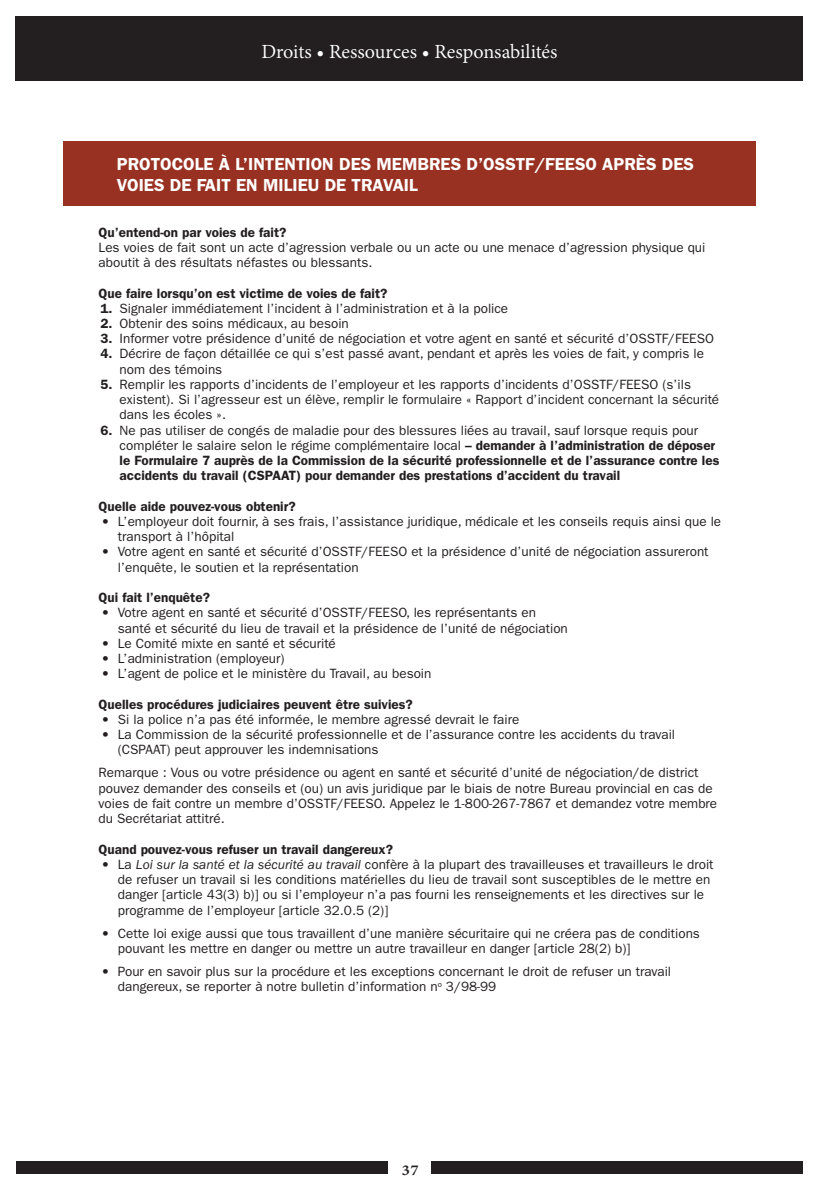
<style>
.page{position:relative;width:819px;height:1197px;background:#fff}
.page>*{position:absolute;margin:0;border:0;box-sizing:border-box;transform-origin:0 0}
.t1{font:24.5px "Adobe Thai";color:#fff}
.t2{font:700 22.75px "Adobe Thai";color:#231f20}
.t3{font:600 17.5px/21px "ITC Franklin Gothic Std";color:#fff}
.t4{font:13.47px/15.2px "ITC Franklin Gothic Std";color:#231f20}
.t5{font:600 13.47px/15.2px "ITC Franklin Gothic Std";color:#231f20}
.s1{font-weight:600}
.s2{font-weight:400}
.s3{font-family:"Frutiger CE"}
.s4{font-style:italic}
</style>
<div class="page">
<div style="left:16px;top:1162px;width:372px;height:12px;background:#231f20"></div>
<div style="left:432px;top:1162px;width:371px;height:12px;background:#231f20"></div>
<div style="left:16px;top:16px;width:787px;height:65px;background:#231f20"></div>
<div style="left:63px;top:141px;width:693px;height:65px;background:#983122"></div>
<h1 class="t1" style="left:261px;top:35px;width:298px">Droits • Ressources • Responsabilités</h1>
<p class="t3" style="left:117px;top:154px;width:579px">PROTOCOLE À L’INTENTION DES MEMBRES D’OSSTF/FEESO APRÈS DES<br>VOIES DE FAIT EN MILIEU DE TRAVAIL</p>
<p class="t5" style="left:99px;top:224px;width:189px">Qu’entend-on par voies de fait?</p>
<p class="t4" style="left:99px;top:240px;width:608px">Les voies de fait sont un acte d’agression verbale ou un acte ou une menace d’agression physique qui aboutit à des résultats néfastes ou blessants.</p>
<p class="t5" style="left:99px;top:285px;width:290px">Que faire lorsqu’on est victime de voies de fait?</p>
<p class="t4" style="left:100px;top:301px;width:409px"><span class="s1">1.</span> Signaler immédiatement l’incident à l’administration et à la police</p>
<p class="t4" style="left:100px;top:316px;width:250px"><span class="s1">2.</span> Obtenir des soins médicaux, au besoin</p>
<p class="t4" style="left:100px;top:331px;width:615px"><span class="s1">3.</span> Informer votre présidence d’unité de négociation et votre agent en santé et sécurité d’OSSTF/FEESO</p>
<p class="t4" style="left:120px;top:346px;width:586px;text-indent:-19px"><span class="s1">4.</span> Décrire de façon détaillée ce qui s’est passé avant, pendant et après les voies de fait, y compris le nom des témoins</p>
<p class="t4" style="left:120px;top:377px;width:601px;text-indent:-19px"><span class="s1">5.</span> Remplir les rapports d’incidents de l’employeur et les rapports d’incidents d’OSSTF/FEESO (s’ils existent). Si l’agresseur est un élève, remplir le formulaire « Rapport d’incident concernant la sécurité dans les écoles ».</p>
<p class="t5" style="left:120px;top:422px;width:601px;text-indent:-19px">6. <span class="s2">Ne pas utiliser de congés de maladie pour des blessures liées au travail, sauf lorsque requis pour compléter le salaire selon le régime complémentaire local</span> – demander à l’administration de déposer le Formulaire 7 auprès de la Commission de la sécurité professionnelle et de l’assurance contre les accidents du travail (CSPAAT) pour demander des prestations d’accident du travail</p>
<p class="t5" style="left:99px;top:499px;width:199px">Quelle aide pouvez-vous obtenir?</p>
<p class="t4" style="left:118px;top:514px;width:605px;text-indent:-16px"><span class="s3">•</span> L’employeur doit fournir, à ses frais, l’assistance juridique, médicale et les conseils requis ainsi que le transport à l’hôpital</p>
<p class="t4" style="left:118px;top:544px;width:592px;text-indent:-16px"><span class="s3">•</span> Votre agent en santé et sécurité d’OSSTF/FEESO et la présidence d’unité de négociation assureront l’enquête, le soutien et la représentation</p>
<p class="t5" style="left:99px;top:590px;width:113px">Qui fait l’enquête?</p>
<p class="t4" style="left:118px;top:605px;width:451px;text-indent:-16px"><span class="s3">•</span> Votre agent en santé et sécurité d’OSSTF/FEESO, les représentants en santé et sécurité du lieu de travail et la présidence de l’unité de négociation</p>
<p class="t4" style="left:102px;top:636px;width:235px"><span class="s3">•</span> Le Comité mixte en santé et sécurité</p>
<p class="t4" style="left:102px;top:651px;width:184px"><span class="s3">•</span> L’administration (employeur)</p>
<p class="t4" style="left:102px;top:666px;width:331px"><span class="s3">•</span> L’agent de police et le ministère du Travail, au besoin</p>
<p class="t5" style="left:99px;top:696px;width:316px">Quelles procédures judiciaires peuvent être suivies?</p>
<p class="t4" style="left:102px;top:712px;width:419px"><span class="s3">•</span> Si la police n’a pas été informée, le membre agressé devrait le faire</p>
<p class="t4" style="left:118px;top:727px;width:559px;text-indent:-16px"><span class="s3">•</span> La Commission de la sécurité professionnelle et de l’assurance contre les accidents du travail (CSPAAT) peut approuver les indemnisations</p>
<p class="t4" style="left:99px;top:765px;width:620px">Remarque : Vous ou votre présidence ou agent en santé et sécurité d’unité de négociation/de district pouvez demander des conseils et (ou) un avis juridique par le biais de notre Bureau provincial en cas de voies de fait contre un membre d’OSSTF/FEESO. Appelez le 1-800-267-7867 et demandez votre membre du Secrétariat attitré.</p>
<p class="t5" style="left:99px;top:841px;width:296px">Quand pouvez-vous refuser un travail dangereux?</p>
<p class="t4" style="left:118px;top:857px;width:597px;text-indent:-16px"><span class="s3">•</span> La <span class="s4">Loi sur la santé et la sécurité au travail</span> confère à la plupart des travailleuses et travailleurs le droit de refuser un travail si les conditions matérielles du lieu de travail sont susceptibles de le mettre en danger [article 43(3) b)] ou si l’employeur n’a pas fourni les renseignements et les directives sur le programme de l’employeur [article 32.0.5 (2)]</p>
<p class="t4" style="left:118px;top:926px;width:584px;text-indent:-16px"><span class="s3">•</span> Cette loi exige aussi que tous travaillent d’une manière sécuritaire qui ne créera pas de conditions pouvant les mettre en danger ou mettre un autre travailleur en danger [article 28(2) b)]</p>
<p class="t4" style="left:118px;top:964px;width:555px;text-indent:-16px"><span class="s3">•</span> Pour en savoir plus sur la procédure et les exceptions concernant le droit de refuser un travail dangereux, se reporter à notre bulletin d’information n<sup>o</sup> 3/98-99</p>
<h2 class="t2" style="left:401px;top:1154px;width:19px">37</h2>
</div>
